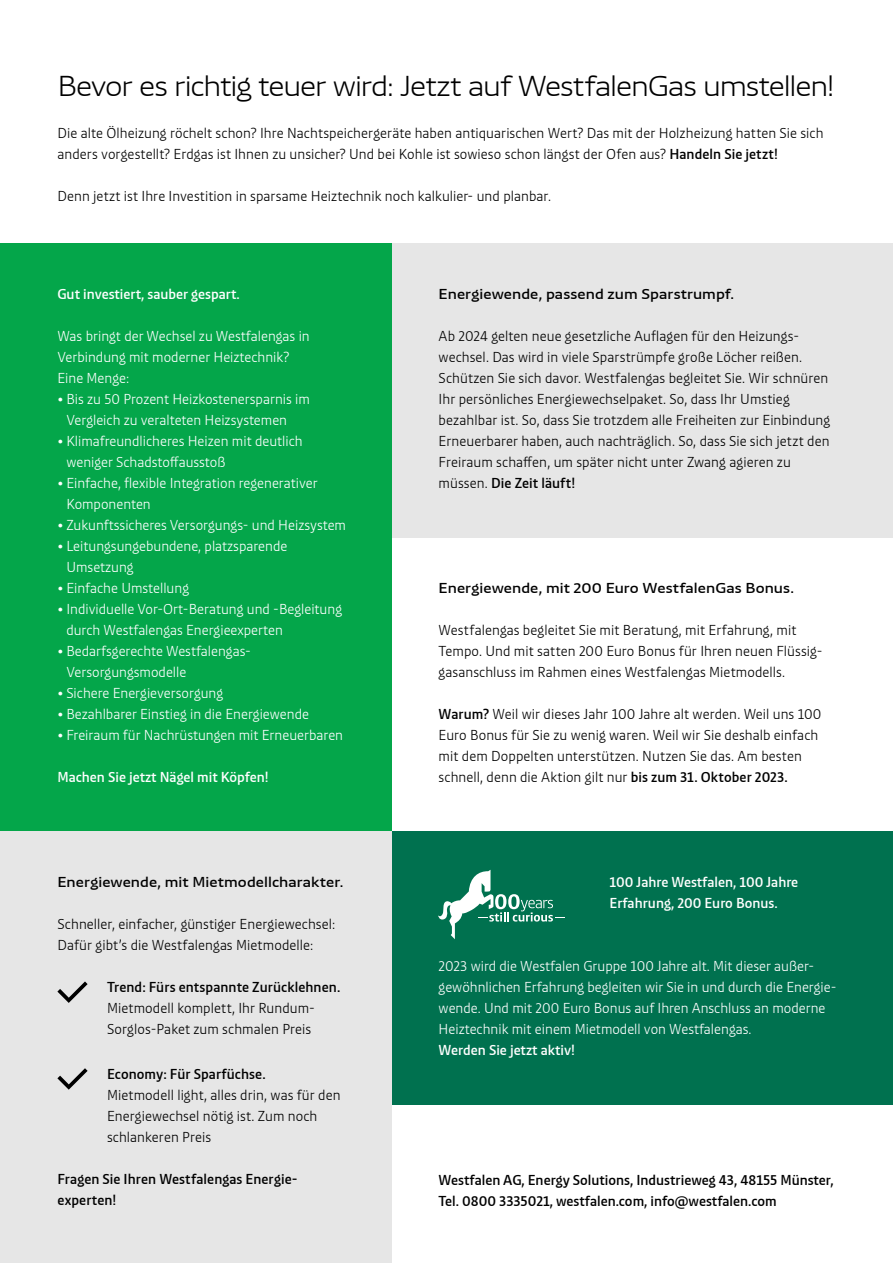
<style>
.page{position:relative;width:893px;height:1263px;background:#fff}
.page>*{position:absolute;margin:0;border:0;box-sizing:border-box;transform-origin:0 0}
.t1{font:300 expanded 30px "Westfalen News Sans";letter-spacing:-.04em;color:#000}
.t2{font:300 15px/21px "Westfalen News Sans";letter-spacing:.005em;color:#000}
.t3{font:300 15px/21px "Westfalen News Sans";color:#fff}
.t4{font:600 15px/21px "Westfalen News Sans";color:#000}
.t5{font:600 15px/21px "Westfalen News Sans";color:#fff}
.t6{font:600 expanded 15px "Westfalen News Sans";letter-spacing:.005em;color:#000}
.s1{font-weight:600}
</style>
<div class="page">
<div style="left:392px;top:243px;width:501px;height:294px;background:#e6e6e6"></div>
<div style="left:0;top:243px;width:392px;height:588px;background:#04a64a"></div>
<div style="left:392px;top:831px;width:501px;height:273px;background:#00714f"></div>
<div style="left:0;top:831px;width:392px;height:432px;background:#e6e6e6"></div>
<svg style="left:438px;top:870px;width:126px;height:69px"></svg>
<svg style="left:57px;top:1068px;width:31px;height:22px"></svg>
<svg style="left:57px;top:981px;width:31px;height:22px"></svg>
<h1 class="t1" style="left:57px;top:70px;width:779px">Bevor es richtig teuer wird: Jetzt auf WestfalenGas umstellen!</h1>
<p class="t2" style="left:57px;top:123px;width:768px">Die alte Ölheizung röchelt schon? Ihre Nachtspeichergeräte haben antiquarischen Wert? Das mit der Holzheizung hatten Sie sich anders vorgestellt? Erdgas ist Ihnen zu unsicher? Und bei Kohle ist sowieso schon längst der Ofen aus? <span class="s1">Handeln Sie jetzt!</span></p>
<p class="t2" style="left:57px;top:186px;width:495px">Denn jetzt ist Ihre Investition in sparsame Heiztechnik noch kalkulier- und planbar.</p>
<p class="t5" style="left:57px;top:284px;width:184px">Gut investiert, sauber gespart.</p>
<p class="t3" style="left:57px;top:326px;width:254px">Was bringt der Wechsel zu Westfalengas in<br>Verbindung mit moderner Heiztechnik?<br>Eine Menge:</p>
<p class="t3" style="left:66px;top:389px;width:245px;text-indent:-9px">• Bis zu 50 Prozent Heizkostenersparnis im<br>Vergleich zu veralteten Heizsystemen</p>
<p class="t3" style="left:66px;top:431px;width:238px;text-indent:-9px">• Klimafreundlicheres Heizen mit deutlich weniger Schadstoffausstoß</p>
<p class="t3" style="left:66px;top:473px;width:253px;text-indent:-9px">• Einfache, flexible Integration regenerativer<br>Komponenten</p>
<p class="t3" style="left:57px;top:515px;width:290px">• Zukunftssicheres Versorgungs- und Heizsystem</p>
<p class="t3" style="left:66px;top:536px;width:222px;text-indent:-9px">• Leitungsungebundene, platzsparende<br>Umsetzung</p>
<p class="t3" style="left:57px;top:578px;width:133px">• Einfache Umstellung</p>
<p class="t3" style="left:66px;top:599px;width:277px;text-indent:-9px">• Individuelle Vor-Ort-Beratung und -Begleitung durch Westfalengas Energieexperten</p>
<p class="t3" style="left:66px;top:641px;width:186px;text-indent:-9px">• Bedarfsgerechte Westfalengas-<br>Versorgungsmodelle</p>
<p class="t3" style="left:57px;top:683px;width:167px">• Sichere Energieversorgung</p>
<p class="t3" style="left:57px;top:704px;width:253px">• Bezahlbarer Einstieg in die Energiewende</p>
<p class="t3" style="left:57px;top:725px;width:287px">• Freiraum für Nachrüstungen mit Erneuerbaren</p>
<p class="t5" style="left:57px;top:767px;width:213px">Machen Sie jetzt Nägel mit Köpfen!</p>
<p class="t6" style="left:58px;top:874px;width:287px">Energiewende, mit Mietmodellcharakter.</p>
<p class="t2" style="left:58px;top:914px;width:279px">Schneller, einfacher, günstiger Energiewechsel:<br>Dafür gibt’s die Westfalengas Mietmodelle:</p>
<p class="t4" style="left:107px;top:977px;width:235px">Trend: Fürs entspannte Zurücklehnen.</p>
<p class="t2" style="left:107px;top:998px;width:209px">Mietmodell komplett, Ihr Rundum-<br>Sorglos-Paket zum schmalen Preis</p>
<p class="t4" style="left:107px;top:1064px;width:160px">Economy: Für Sparfüchse.</p>
<p class="t2" style="left:107px;top:1085px;width:235px">Mietmodell light, alles drin, was für den<br>Energiewechsel nötig ist. Zum noch schlankeren Preis</p>
<p class="t4" style="left:58px;top:1169px;width:242px">Fragen Sie Ihren Westfalengas Energie&shy;experten!</p>
<p class="t6" style="left:439px;top:286px;width:297px">Energiewende, passend zum Sparstrumpf.</p>
<p class="t2" style="left:439px;top:326px;width:393px">Ab 2024 gelten neue gesetzliche Auflagen für den Heizungs&shy;wechsel. Das wird in viele Sparstrümpfe große Löcher reißen.<br>Schützen Sie sich davor. Westfalengas begleitet Sie. Wir schnüren Ihr persönliches Energiewechselpaket. So, dass Ihr Umstieg bezahlbar ist. So, dass Sie trotzdem alle Freiheiten zur Einbindung Erneuerbarer haben, auch nachträglich. So, dass Sie sich jetzt den Freiraum schaffen, um später nicht unter Zwang agieren zu müssen. <span class="s1">Die Zeit läuft!</span></p>
<p class="t6" style="left:439px;top:580px;width:357px">Energiewende, mit 200 Euro WestfalenGas Bonus.</p>
<p class="t2" style="left:439px;top:620px;width:385px">Westfalengas begleitet Sie mit Beratung, mit Erfahrung, mit<br>Tempo. Und mit satten 200 Euro Bonus für Ihren neuen Flüssig&shy;gasanschluss im Rahmen eines Westfalengas Mietmodells.</p>
<p class="t2" style="left:439px;top:704px;width:384px"><span class="s1">Warum?</span> Weil wir dieses Jahr 100 Jahre alt werden. Weil uns 100<br>Euro Bonus für Sie zu wenig waren. Weil wir Sie deshalb einfach mit dem Doppelten unterstützen. Nutzen Sie das. Am besten schnell, denn die Aktion gilt nur <span class="s1">bis zum 31. Oktober 2023.</span></p>
<p class="t5" style="left:610px;top:872px;width:190px">100 Jahre Westfalen, 100 Jahre<br>Erfahrung, 200 Euro Bonus.</p>
<p class="t3" style="left:439px;top:956px;width:399px">2023 wird die Westfalen Gruppe 100 Jahre alt. Mit dieser außer&shy;gewöhnlichen Erfahrung begleiten wir Sie in und durch die Energie&shy;wende. Und mit 200 Euro Bonus auf Ihren Anschluss an moderne Heiztechnik mit einem Mietmodell von Westfalengas.</p>
<p class="t5" style="left:439px;top:1040px;width:138px">Werden Sie jetzt aktiv!</p>
<p class="t4" style="left:439px;top:1170px;width:397px">Westfalen AG, Energy Solutions, Industrieweg 43, 48155 Münster,<br>Tel. 0800 3335021, westfalen.com, info@westfalen.com</p>
</div>
